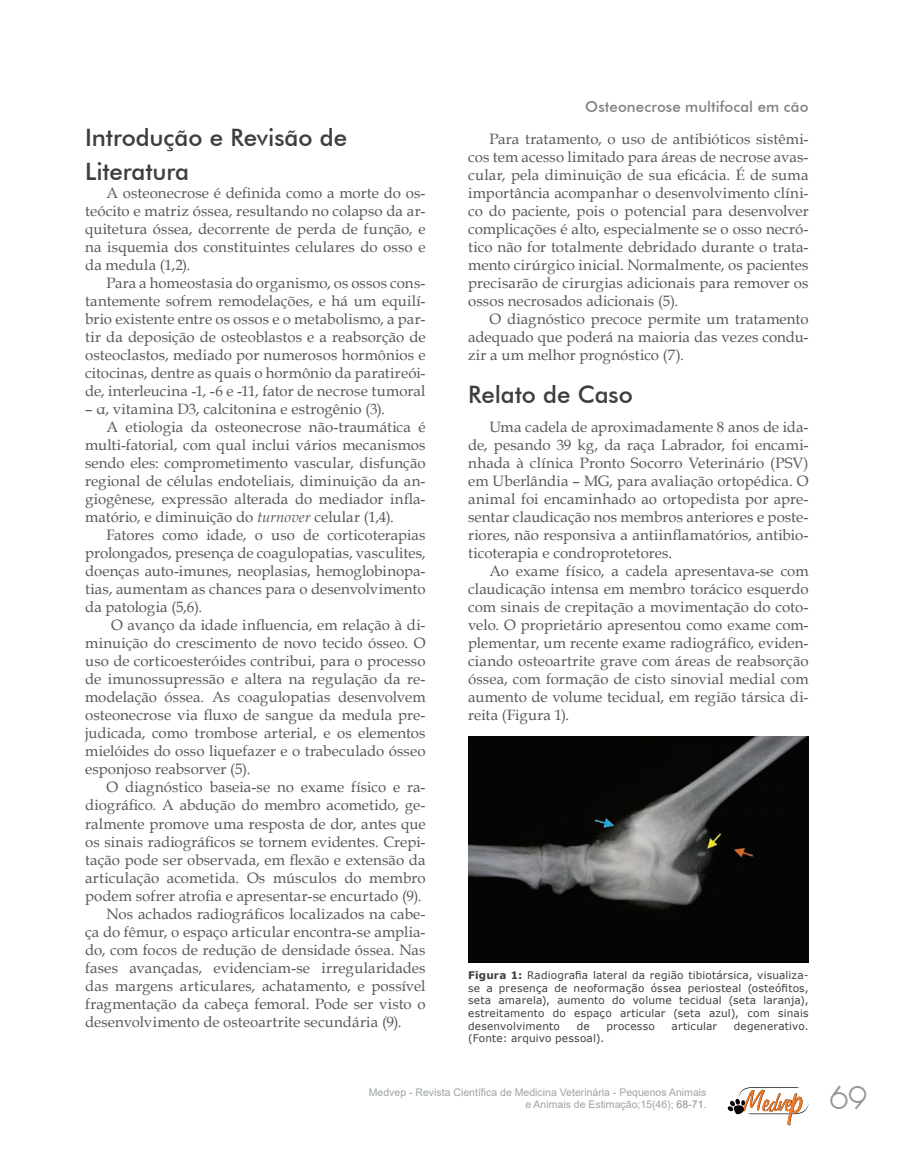
<style>
.page{position:relative;width:915px;height:1170px;background:#fff}
.page>*{position:absolute;margin:0;border:0;box-sizing:border-box;transform-origin:0 0}
.t1{font:30px "Andes";color:#939598}
.t2{font:500 24px/34.2px "Futura BT";letter-spacing:-.005em;color:#3e3e3f}
.t3{font:15px/18px "Book Antiqua";letter-spacing:.005em;color:#57585a;text-align:justify}
.t4{font:500 15px "Futura BT";letter-spacing:.01em;color:#808285}
.t5{font:10.5px/12.6px "Verdana";letter-spacing:.02em;color:#3e3e3f;text-align:justify}
.t6{font:10.5px/12.6px "Arial";color:#9ea4a7;text-align:right}
.s1{font-style:italic}
.s2{font-weight:700}
.s3{color:#8b9296}
</style>
<div class="page">
<svg style="left:727px;top:1087px;width:81px;height:38px"></svg>
<img style="left:468px;top:736px;width:340px;height:226px">
<h2 class="t2" style="left:85px;top:120px;width:263px">Introdução e Revisão de<br>Literatura</h2>
<p class="t3" style="left:85px;top:184px;width:342px;text-indent:21px">A osteonecrose é definida como a morte do os&shy;teócito e matriz óssea, resultando no colapso da ar&shy;quitetura óssea, decorrente de perda de função, e na isquemia dos constituintes celulares do osso e da medula (1,2).</p>
<p class="t3" style="left:85px;top:274px;width:342px;text-indent:21px">Para a homeostasia do organismo, os ossos cons&shy;tantemente sofrem remodelações, e há um equilí&shy;brio existente entre os ossos e o metabolismo, a par&shy;tir da deposição de osteoblastos e a reabsorção de osteoclastos, mediado por numerosos hormônios e citocinas, dentre as quais o hormônio da paratireói&shy;de, interleucina -1, -6 e -11, fator de necrose tumoral</p>
<p class="t3" style="left:85px;top:400px;width:301px">– α, vitamina D3, calcitonina e estrogênio (3).</p>
<p class="t3" style="left:106px;top:418px;width:320px">A etiologia da osteonecrose não-traumática é</p>
<p class="t3" style="left:85px;top:436px;width:342px">multi-fatorial, com qual inclui vários mecanismos</p>
<p class="t3" style="left:85px;top:454px;width:342px">sendo eles: comprometimento vascular, disfunção</p>
<p class="t3" style="left:85px;top:472px;width:342px">regional de células endoteliais, diminuição da an-</p>
<p class="t3" style="left:85px;top:490px;width:342px">giogênese, expressão alterada do mediador infla-</p>
<p class="t3" style="left:85px;top:508px;width:310px">matório, e diminuição do <span class="s1">turnover</span> celular (1,4).</p>
<p class="t3" style="left:106px;top:526px;width:320px">Fatores como idade, o uso de corticoterapias</p>
<p class="t3" style="left:85px;top:544px;width:342px">prolongados, presença de coagulopatias, vasculites,</p>
<p class="t3" style="left:85px;top:562px;width:342px">doenças auto-imunes, neoplasias, hemoglobinopa-</p>
<p class="t3" style="left:85px;top:580px;width:342px">tias, aumentam as chances para o desenvolvimento</p>
<p class="t3" style="left:85px;top:598px;width:119px">da patologia (5,6).</p>
<p class="t3" style="left:111px;top:616px;width:316px">O avanço da idade influencia, em relação à di-</p>
<p class="t3" style="left:85px;top:634px;width:342px">minuição do crescimento de novo tecido ósseo. O</p>
<p class="t3" style="left:85px;top:652px;width:342px">uso de corticoesteróides contribui, para o processo</p>
<p class="t3" style="left:85px;top:670px;width:342px">de imunossupressão e altera na regulação da re-</p>
<p class="t3" style="left:85px;top:688px;width:342px">modelação óssea. As coagulopatias desenvolvem</p>
<p class="t3" style="left:85px;top:706px;width:342px">osteonecrose via fluxo de sangue da medula pre-</p>
<p class="t3" style="left:85px;top:724px;width:342px">judicada, como trombose arterial, e os elementos</p>
<p class="t3" style="left:85px;top:742px;width:342px">mielóides do osso liquefazer e o trabeculado ósseo</p>
<p class="t3" style="left:85px;top:760px;width:167px">esponjoso reabsorver (5).</p>
<p class="t3" style="left:106px;top:778px;width:320px">O diagnóstico baseia-se no exame físico e ra-</p>
<p class="t3" style="left:85px;top:796px;width:342px">diográfico. A abdução do membro acometido, ge-</p>
<p class="t3" style="left:85px;top:814px;width:342px">ralmente promove uma resposta de dor, antes que</p>
<p class="t3" style="left:85px;top:832px;width:342px">os sinais radiográficos se tornem evidentes. Crepi-</p>
<p class="t3" style="left:85px;top:850px;width:342px">tação pode ser observada, em flexão e extensão da</p>
<p class="t3" style="left:85px;top:868px;width:342px">articulação acometida. Os músculos do membro</p>
<p class="t3" style="left:85px;top:886px;width:338px">podem sofrer atrofia e apresentar-se encurtado (9).</p>
<p class="t3" style="left:106px;top:904px;width:320px">Nos achados radiográficos localizados na cabe-</p>
<p class="t3" style="left:85px;top:922px;width:342px">ça do fêmur, o espaço articular encontra-se amplia-</p>
<p class="t3" style="left:85px;top:940px;width:342px">do, com focos de redução de densidade óssea. Nas</p>
<p class="t3" style="left:85px;top:958px;width:342px">fases avançadas, evidenciam-se irregularidades</p>
<p class="t3" style="left:85px;top:976px;width:342px">das margens articulares, achatamento, e possível</p>
<p class="t3" style="left:85px;top:994px;width:342px">fragmentação da cabeça femoral. Pode ser visto o</p>
<p class="t3" style="left:85px;top:1012px;width:318px">desenvolvimento de osteoartrite secundária (9).</p>
<p class="t4" style="left:585px;top:98px;width:225px">Osteonecrose multifocal em cão</p>
<p class="t3" style="left:468px;top:130px;width:342px;text-indent:21px">Para tratamento, o uso de antibióticos sistêmi&shy;cos tem acesso limitado para áreas de necrose avas&shy;cular, pela diminuição de sua eficácia. É de suma importância acompanhar o desenvolvimento clíni&shy;co do paciente, pois o potencial para desenvolver complicações é alto, especialmente se o osso necró&shy;tico não for totalmente debridado durante o trata&shy;mento cirúrgico inicial. Normalmente, os pacientes precisarão de cirurgias adicionais para remover os ossos necrosados adicionais (5).</p>
<p class="t3" style="left:468px;top:310px;width:342px;text-indent:21px">O diagnóstico precoce permite um tratamento adequado que poderá na maioria das vezes condu&shy;zir a um melhor prognóstico (7).</p>
<h2 class="t2" style="left:468px;top:377px;width:166px">Relato de Caso</h2>
<p class="t3" style="left:468px;top:418px;width:342px;text-indent:21px">Uma cadela de aproximadamente 8 anos de ida&shy;de, pesando 39 kg, da raça Labrador, foi encami&shy;nhada à clínica Pronto Socorro Veterinário (PSV) em Uberlândia – MG, para avaliação ortopédica. O animal foi encaminhado ao ortopedista por apre&shy;sentar claudicação nos membros anteriores e poste&shy;riores, não responsiva a antiinflamatórios, antibio&shy;ticoterapia e condroprotetores.</p>
<p class="t3" style="left:468px;top:562px;width:342px;text-indent:21px">Ao exame físico, a cadela apresentava-se com claudicação intensa em membro torácico esquerdo com sinais de crepitação a movimentação do coto&shy;velo. O proprietário apresentou como exame com&shy;plementar, um recente exame radiográfico, eviden&shy;ciando osteoartrite grave com áreas de reabsorção óssea, com formação de cisto sinovial medial com aumento de volume tecidual, em região társica di&shy;reita (Figura 1).</p>
<p class="t5" style="left:468px;top:968px;width:342px"><span class="s2">Figura 1:</span> Radiografia lateral da região tibiotársica, visualiza&shy;se a presença de neoformação óssea periosteal (osteófitos, seta amarela), aumento do volume tecidual (seta laranja), estreitamento do espaço articular (seta azul), com sinais desenvolvimento</p>
<p class="t5" style="left:576px;top:1019px;width:14px">de</p>
<p class="t5" style="left:606px;top:1019px;width:50px">processo</p>
<p class="t5" style="left:671px;top:1019px;width:47px">articular</p>
<p class="t5" style="left:733px;top:1019px;width:76px">degenerativo.</p>
<p class="t5" style="left:468px;top:1031px;width:138px">(Fonte: arquivo pessoal).</p>
<p class="t6" style="left:368px;top:1085px;width:339px">Medvep - Revista Científica de Medicina Veterinária - Pequenos Animais e Animais de Estimação;15(46); <span class="s3">68-71.</span></p>
<h1 class="t1" style="left:829px;top:1084px;width:38px">69</h1>
</div>
